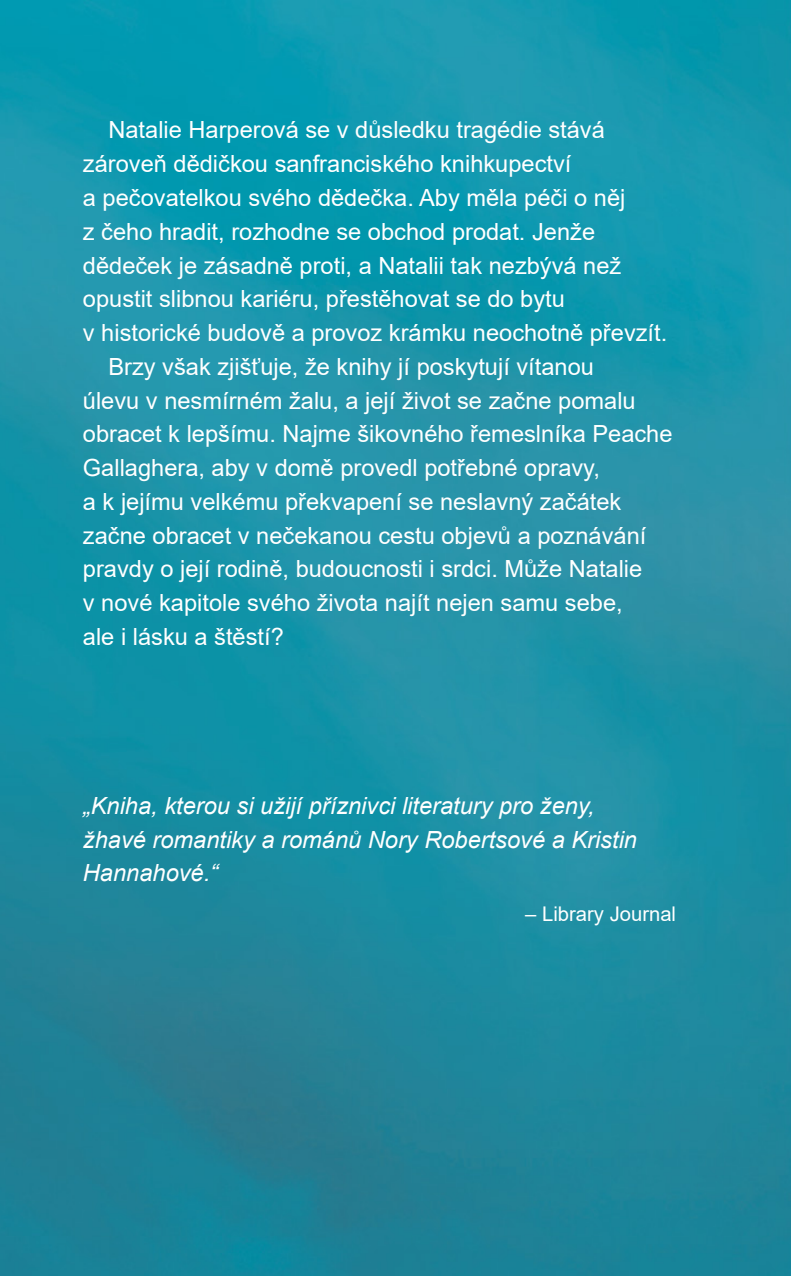
<style>
.page{position:relative;width:791px;height:1276px;background:#fff}
.page>*{position:absolute;margin:0;border:0;box-sizing:border-box;transform-origin:0 0}
.t1{font:23.62px "Arial";color:#fff}
.t2{font:italic 23.62px/33.8px "Arial";color:#fff}
.t3{font:20.25px "Arial";color:#fff}
</style>
<div class="page">
<img style="left:0;top:0;width:791px;height:1276px">
<p class="t1" style="left:108px;top:114px;width:498px">Natalie Harperová se v důsledku tragédie stává</p>
<p class="t1" style="left:83px;top:148px;width:490px">zároveň dědičkou sanfranciského knihkupectví</p>
<p class="t1" style="left:83px;top:181px;width:544px">a pečovatelkou svého dědečka. Aby měla péči o něj</p>
<p class="t1" style="left:83px;top:215px;width:514px">z čeho hradit, rozhodne se obchod prodat. Jenže</p>
<p class="t1" style="left:83px;top:249px;width:540px">dědeček je zásadně proti, a Natalii tak nezbývá než</p>
<p class="t1" style="left:83px;top:283px;width:483px">opustit slibnou kariéru, přestěhovat se do bytu</p>
<p class="t1" style="left:83px;top:316px;width:586px">v historické budově a provoz krámku neochotně převzít.</p>
<p class="t1" style="left:108px;top:350px;width:487px">Brzy však zjišťuje, že knihy jí poskytují vítanou</p>
<p class="t1" style="left:83px;top:384px;width:554px">úlevu v nesmírném žalu, a její život se začne pomalu</p>
<p class="t1" style="left:83px;top:418px;width:591px">obracet k lepšímu. Najme šikovného řemeslníka Peache</p>
<p class="t1" style="left:83px;top:451px;width:518px">Gallaghera, aby v domě provedl potřebné opravy,</p>
<p class="t1" style="left:83px;top:485px;width:540px">a k jejímu velkému překvapení se neslavný začátek</p>
<p class="t1" style="left:83px;top:519px;width:565px">začne obracet v nečekanou cestu objevů a poznávání</p>
<p class="t1" style="left:83px;top:553px;width:561px">pravdy o její rodině, budoucnosti i srdci. Může Natalie</p>
<p class="t1" style="left:83px;top:586px;width:541px">v nové kapitole svého života najít nejen samu sebe,</p>
<p class="t1" style="left:83px;top:620px;width:202px">ale i lásku a štěstí?</p>
<p class="t2" style="left:83px;top:789px;width:556px">„Kniha, kterou si užijí příznivci literatury pro ženy, žhavé romantiky a románů Nory Robertsové a Kristin<br>Hannahové.“</p>
<p class="t3" style="left:525px;top:900px;width:152px">– Library Journal</p>
</div>
